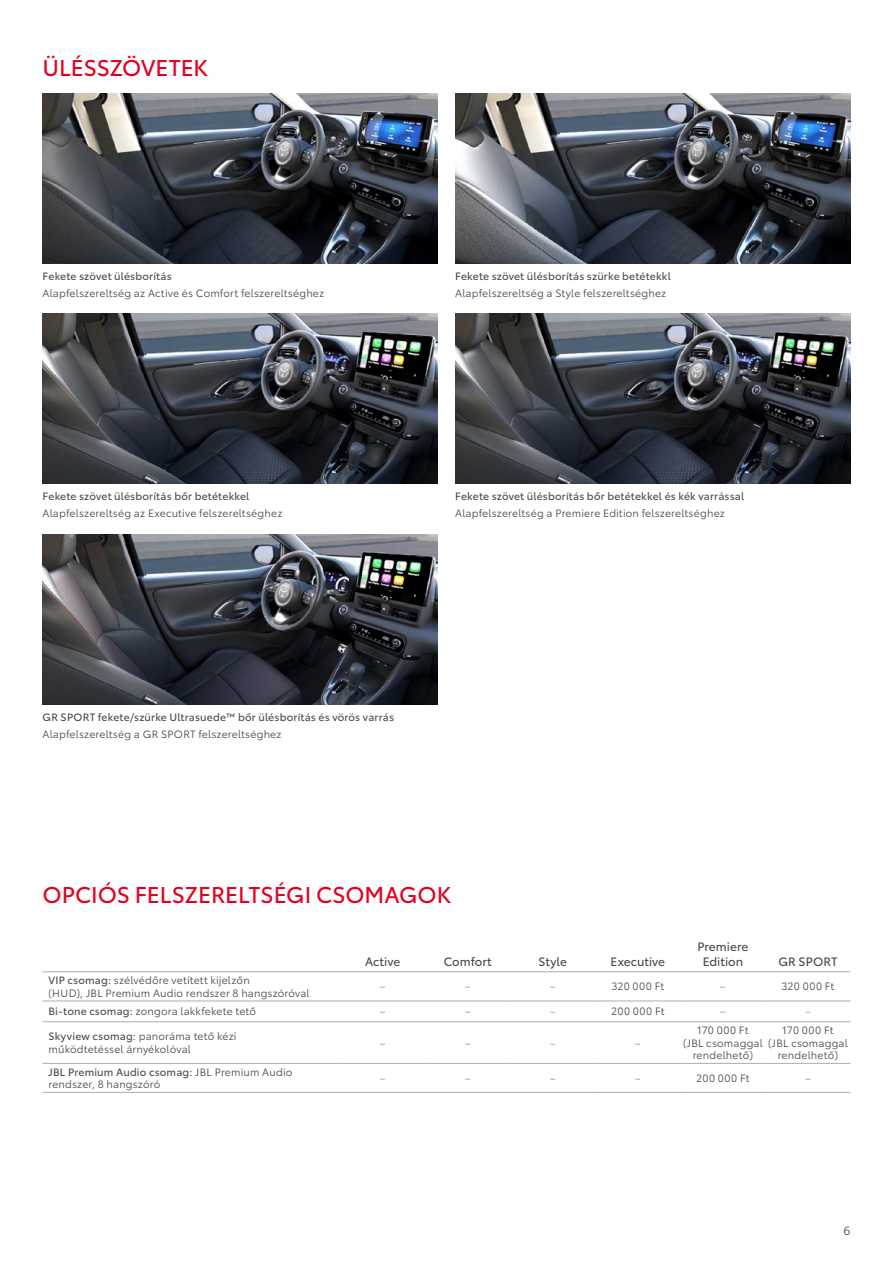
<style>
.page{position:relative;width:893px;height:1263px;background:#fff}
.page>*{position:absolute;margin:0;border:0;box-sizing:border-box;transform-origin:0 0}
.t1{font:22.5px "Toyota Type";letter-spacing:-.005em;color:#e3001f}
.t2{font:12px/14.4px "Toyota Type";letter-spacing:.005em;color:#494948;text-align:center}
.t3{font:12px "Toyota Type";color:#494948}
.t4{font:10.5px/12.6px "Toyota Type";letter-spacing:.015em;color:#494948}
.t5{font:10.5px "Toyota Type";letter-spacing:.015em;color:#494948}
.t6{font:10.5px "Toyota Type";color:#888}
.s1{font-style:inherit}
</style>
<div class="page">
<img style="left:43px;top:93px;width:395px;height:170px">
<img style="left:43px;top:314px;width:395px;height:170px">
<img style="left:43px;top:534px;width:395px;height:170px">
<img style="left:455px;top:314px;width:395px;height:170px">
<img style="left:455px;top:93px;width:395px;height:170px">
<hr style="left:340px;top:971px;width:85px;height:1px;background:#acadad">
<hr style="left:425px;top:971px;width:85px;height:1px;background:#acadad">
<hr style="left:510px;top:971px;width:85px;height:1px;background:#acadad">
<hr style="left:595px;top:971px;width:85px;height:1px;background:#acadad">
<hr style="left:680px;top:971px;width:85px;height:1px;background:#acadad">
<hr style="left:765px;top:971px;width:85px;height:1px;background:#acadad">
<hr style="left:43px;top:971px;width:297px;height:1px;background:#acadad">
<hr style="left:43px;top:1001px;width:297px;height:1px;background:#acadad">
<hr style="left:340px;top:1001px;width:85px;height:1px;background:#acadad">
<hr style="left:425px;top:1001px;width:85px;height:1px;background:#acadad">
<hr style="left:510px;top:1001px;width:85px;height:1px;background:#acadad">
<hr style="left:595px;top:1001px;width:85px;height:1px;background:#acadad">
<hr style="left:680px;top:1001px;width:85px;height:1px;background:#acadad">
<hr style="left:765px;top:1001px;width:85px;height:1px;background:#acadad">
<hr style="left:43px;top:1021px;width:297px;height:1px;background:#acadad">
<hr style="left:340px;top:1021px;width:85px;height:1px;background:#acadad">
<hr style="left:425px;top:1021px;width:85px;height:1px;background:#acadad">
<hr style="left:510px;top:1021px;width:85px;height:1px;background:#acadad">
<hr style="left:595px;top:1021px;width:85px;height:1px;background:#acadad">
<hr style="left:680px;top:1021px;width:85px;height:1px;background:#acadad">
<hr style="left:765px;top:1021px;width:85px;height:1px;background:#acadad">
<hr style="left:43px;top:1063px;width:297px;height:1px;background:#acadad">
<hr style="left:340px;top:1063px;width:85px;height:1px;background:#acadad">
<hr style="left:425px;top:1063px;width:85px;height:1px;background:#acadad">
<hr style="left:510px;top:1063px;width:85px;height:1px;background:#acadad">
<hr style="left:595px;top:1063px;width:85px;height:1px;background:#acadad">
<hr style="left:680px;top:1063px;width:85px;height:1px;background:#acadad">
<hr style="left:765px;top:1063px;width:85px;height:1px;background:#acadad">
<hr style="left:43px;top:1092px;width:297px;height:1px;background:#acadad">
<hr style="left:340px;top:1092px;width:85px;height:1px;background:#acadad">
<hr style="left:425px;top:1092px;width:85px;height:1px;background:#acadad">
<hr style="left:510px;top:1092px;width:85px;height:1px;background:#acadad">
<hr style="left:595px;top:1092px;width:85px;height:1px;background:#acadad">
<hr style="left:680px;top:1092px;width:85px;height:1px;background:#acadad">
<hr style="left:765px;top:1092px;width:85px;height:1px;background:#acadad">
<h1 class="t1" style="left:43px;top:51px;width:167px">ÜLÉSSZÖVETEK</h1>
<p class="t5" style="left:43px;top:268px;width:131px">Fekete szövet ülésborítás</p>
<p class="t4" style="left:43px;top:286px;width:283px">Alapfelszereltség az Active és Comfort felszereltséghez</p>
<p class="t5" style="left:455px;top:268px;width:217px">Fekete szövet ülésborítás szürke betétekkl</p>
<p class="t4" style="left:455px;top:286px;width:213px">Alapfelszereltség a Style felszereltséghez</p>
<p class="t5" style="left:43px;top:489px;width:208px">Fekete szövet ülésborítás bőr betétekkel</p>
<p class="t4" style="left:43px;top:506px;width:241px">Alapfelszereltség az Executive felszereltséghez</p>
<p class="t5" style="left:455px;top:489px;width:291px">Fekete szövet ülésborítás bőr betétekkel és kék varrással</p>
<p class="t4" style="left:455px;top:506px;width:271px">Alapfelszereltség a Premiere Edition felszereltséghez</p>
<p class="t5" style="left:43px;top:709px;width:353px">GR SPORT fekete/szürke Ultrasuede™ bőr ülésborítás és vörös varrás</p>
<p class="t4" style="left:43px;top:727px;width:241px">Alapfelszereltség a GR SPORT felszereltséghez</p>
<h1 class="t1" style="left:43px;top:878px;width:410px">OPCIÓS FELSZERELTSÉGI CSOMAGOK</h1>
<p class="t2" style="left:365px;top:953px;width:37px">Active</p>
<p class="t2" style="left:444px;top:953px;width:50px">Comfort</p>
<p class="t2" style="left:539px;top:953px;width:30px">Style</p>
<p class="t2" style="left:610px;top:953px;width:56px">Executive</p>
<p class="t2" style="left:697px;top:939px;width:52px">Premiere<br>Edition</p>
<p class="t2" style="left:778px;top:953px;width:61px">GR SPORT</p>
<p class="t4" style="left:48px;top:973px;width:263px"><span class="s1">VIP csomag:</span> szélvédőre vetített kijelzőn<br>(HUD), JBL Premium Audio rendszer 8 hangszóróval</p>
<p class="t6" style="left:380px;top:979px;width:7px">–</p>
<p class="t6" style="left:465px;top:979px;width:7px">–</p>
<p class="t6" style="left:550px;top:979px;width:7px">–</p>
<p class="t4" style="left:611px;top:979px;width:54px">320 000 Ft</p>
<p class="t6" style="left:720px;top:979px;width:7px">–</p>
<p class="t4" style="left:781px;top:979px;width:54px">320 000 Ft</p>
<p class="t4" style="left:48px;top:1004px;width:209px"><span class="s1">Bi-tone csomag:</span> zongora lakkfekete tető</p>
<p class="t6" style="left:380px;top:1004px;width:7px">–</p>
<p class="t6" style="left:465px;top:1004px;width:7px">–</p>
<p class="t6" style="left:550px;top:1004px;width:7px">–</p>
<p class="t4" style="left:611px;top:1004px;width:55px">200 000 Ft</p>
<p class="t6" style="left:720px;top:1004px;width:7px">–</p>
<p class="t6" style="left:805px;top:1004px;width:7px">–</p>
<p class="t4" style="left:48px;top:1029px;width:190px"><span class="s1">Skyview csomag:</span> panoráma tető kézi működtetéssel árnyékolóval</p>
<p class="t6" style="left:380px;top:1035px;width:7px">–</p>
<p class="t6" style="left:465px;top:1035px;width:7px">–</p>
<p class="t6" style="left:550px;top:1035px;width:7px">–</p>
<p class="t6" style="left:635px;top:1035px;width:7px">–</p>
<p class="t4" style="left:683px;top:1023px;width:81px;text-align:center">170 000 Ft<br>(JBL csomaggal rendelhető)</p>
<p class="t4" style="left:768px;top:1023px;width:81px;text-align:center">170 000 Ft<br>(JBL csomaggal rendelhető)</p>
<p class="t4" style="left:48px;top:1065px;width:245px"><span class="s1">JBL Premium Audio csomag:</span> JBL Premium Audio rendszer, 8 hangszóró</p>
<p class="t6" style="left:380px;top:1070px;width:7px">–</p>
<p class="t6" style="left:465px;top:1070px;width:7px">–</p>
<p class="t6" style="left:550px;top:1070px;width:7px">–</p>
<p class="t6" style="left:635px;top:1070px;width:7px">–</p>
<p class="t4" style="left:696px;top:1071px;width:55px">200 000 Ft</p>
<p class="t6" style="left:805px;top:1070px;width:7px">–</p>
<p class="t3" style="left:844px;top:1222px;width:8px">6</p>
</div>
